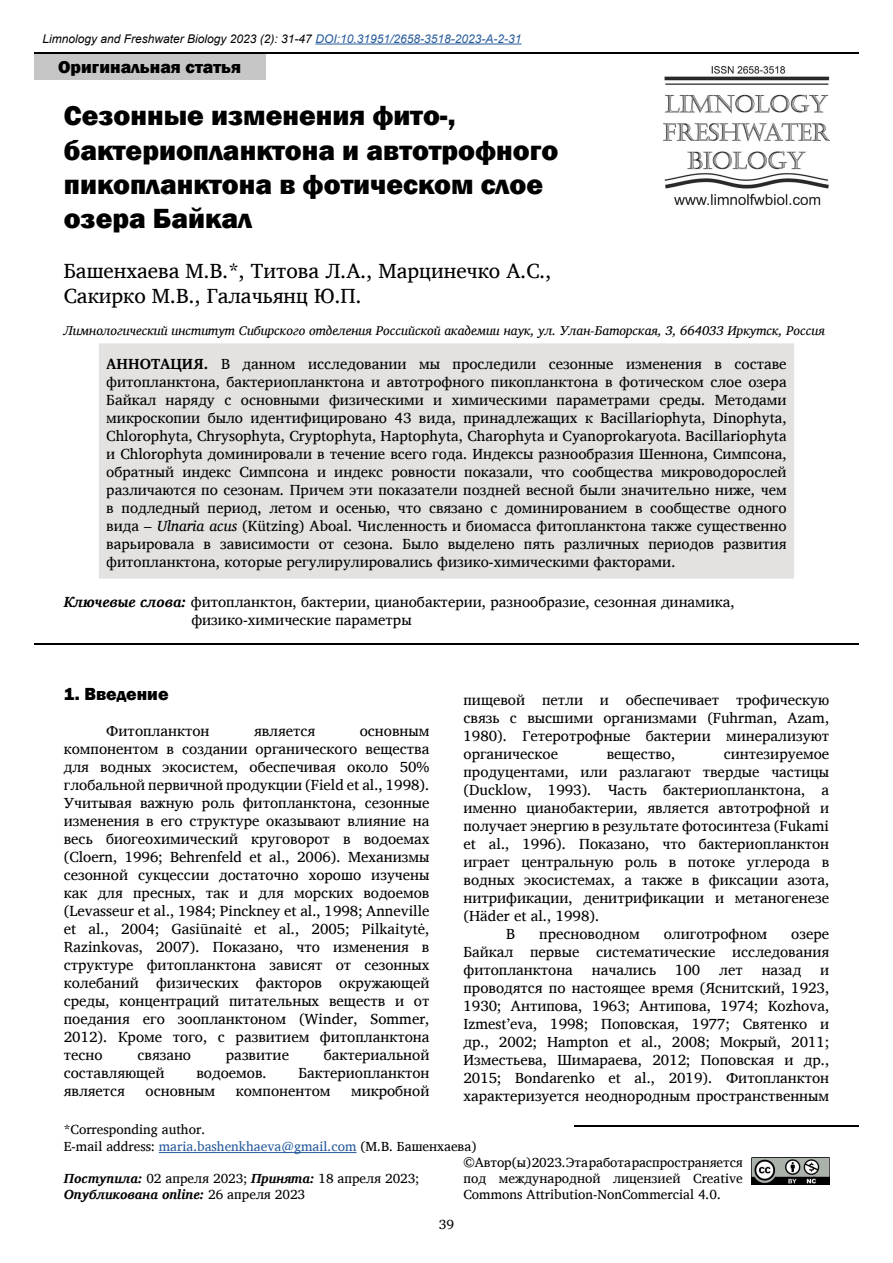
<style>
.page{position:relative;width:893px;height:1263px;background:#fff}
.page>*{position:absolute;margin:0;border:0;box-sizing:border-box;transform-origin:0 0}
.t1{font:800 28.5px/34.2px "Franklin Gothic";color:#000}
.t2{font:21px/25.2px "Charis SIL";color:#000}
.t3{font:800 18px "Franklin Gothic";color:#000}
.t4{font:15px/18px "Charis SIL";color:#000;text-align:justify}
.t5{font:13.5px/16.2px "Charis SIL";color:#000}
.t6{font:italic 13.05px "Charis SIL";color:#000}
.t7{font:italic 12px "Arial";color:#000}
.s1{color:#275b9b}
.s2{font-weight:700}
.s3{font-style:italic}
.s4{font-weight:700;font-style:italic}
</style>
<div class="page">
<hr style="left:34px;top:52px;width:825px;height:2px;background:#000">
<hr style="left:315px;top:44px;width:206px;height:1px;background:#275b9b">
<img style="left:663px;top:67px;width:166px;height:138px">
<img style="left:751px;top:1157px;width:78px;height:27px">
<hr style="left:574px;top:1125px;width:285px;height:1px;background:#000">
<div style="left:34px;top:54px;width:231px;height:26px;background:#c6c6c6"></div>
<div style="left:99px;top:343px;width:695px;height:236px;background:#e3e2e1"></div>
<hr style="left:34px;top:643px;width:825px;height:2px;background:#000">
<hr style="left:159px;top:1152px;width:197px;height:1px;background:#275b9b">
<p class="t7" style="left:43px;top:31px;width:480px">Limnology and Freshwater Biology 2023 (2): 31-47 <span class="s1">DOI:10.31951/2658-3518-2023-A-2-31</span></p>
<p class="t3" style="left:58px;top:55px;width:185px">Оригинальная статья</p>
<h1 class="t1" style="left:64px;top:99px;width:496px">Сезонные изменения фито-, бактериопланктона и автотрофного пикопланктона в фотическом слое озера Байкал</h1>
<h2 class="t2" style="left:64px;top:258px;width:489px">Башенхаева М.В.*, Титова Л.А., Марцинечко А.С.,<br>Сакирко М.В., Галачьянц Ю.П.</h2>
<p class="t6" style="left:64px;top:323px;width:763px">Лимнологический институт Сибирского отделения Российской академии наук, ул. Улан-Баторская, 3, 664033 Иркутск, Россия</p>
<p class="t4" style="left:106px;top:355px;width:682px"><span class="s2">АННОТАЦИЯ.</span> В данном исследовании мы проследили сезонные изменения в составе фитопланктона, бактериопланктона и автотрофного пикопланктона в фотическом слое озера Байкал наряду с основными физическими и химическими параметрами среды. Методами микроскопии было идентифицировано 43 вида, принадлежащих к Bacillariophyta, Dinophyta, Chlorophyta, Chrysophyta, Cryptophyta, Haptophyta, Charophyta и Cyanoprokaryota. Bacillariophyta и Chlorophyta доминировали в течение всего года. Индексы разнообразия Шеннона, Симпсона, обратный индекс Симпсона и индекс ровности показали, что сообщества микроводорослей различаются по сезонам. Причем эти показатели поздней весной были значительно ниже, чем в подледный период, летом и осенью, что связано с доминированием в сообществе одного вида – <span class="s3">Ulnaria acus</span> (Kützing) Aboal. Численность и биомасса фитопланктона также существенно варьировала в зависимости от сезона. Было выделено пять различных периодов развития фитопланктона, которые регулирулировались физико-химическими факторами.</p>
<p class="t4" style="left:191px;top:593px;width:545px;text-indent:-128px"><span class="s4">Ключевые слова:</span> фитопланктон, бактерии, цианобактерии, разнообразие, сезонная динамика, физико-химические параметры</p>
<p class="t3" style="left:64px;top:682px;width:106px">1. Введение</p>
<p class="t4" style="left:106px;top:722px;width:105px">Фитопланктон</p>
<p class="t4" style="left:254px;top:722px;width:63px">является</p>
<p class="t4" style="left:64px;top:722px;width:367px;text-indent:296px">основным компонентом в создании органического вещества для водных экосистем, обеспечивая около 50% глобальной первичной продукции (Field et al., 1998).<br>Учитывая важную роль фитопланктона, сезонные изменения в его структуре оказывают влияние на весь биогеохимический круговорот в водоемах (Cloern, 1996; Behrenfeld et al., 2006). Механизмы сезонной сукцессии достаточно хорошо изучены как для пресных, так и для морских водоемов (Levasseur et al., 1984; Pinckney et al., 1998; Anneville et al., 2004; Gasiūnaitė et al., 2005; Pilkaitytė, Razinkovas, 2007). Показано, что изменения в структуре фитопланктона зависят от сезонных колебаний физических факторов окружающей среды, концентраций питательных веществ и от поедания его зоопланктоном (Winder, Sommer, 2012). Кроме того, с развитием фитопланктона тесно</p>
<p class="t4" style="left:137px;top:1046px;width:55px">связано</p>
<p class="t4" style="left:226px;top:1046px;width:65px">развитие</p>
<p class="t4" style="left:324px;top:1046px;width:107px">бактериальной</p>
<p class="t4" style="left:64px;top:1064px;width:102px">составляющей</p>
<p class="t4" style="left:196px;top:1064px;width:72px">водоемов.</p>
<p class="t4" style="left:298px;top:1064px;width:132px">Бактериопланктон</p>
<p class="t4" style="left:64px;top:1082px;width:63px">является</p>
<p class="t4" style="left:146px;top:1082px;width:71px">основным</p>
<p class="t4" style="left:236px;top:1082px;width:96px">компонентом</p>
<p class="t4" style="left:351px;top:1082px;width:80px">микробной</p>
<p class="t4" style="left:463px;top:691px;width:367px">пищевой петли и обеспечивает трофическую связь с высшими организмами (Fuhrman, Azam, 1980). Гетеротрофные бактерии минерализуют органическое</p>
<p class="t4" style="left:607px;top:745px;width:70px">вещество,</p>
<p class="t4" style="left:724px;top:745px;width:107px">синтезируемое</p>
<p class="t4" style="left:463px;top:763px;width:367px">продуцентами, или разлагают твердые частицы</p>
<p class="t4" style="left:463px;top:781px;width:367px">(Ducklow, 1993). Часть бактериопланктона, а</p>
<p class="t4" style="left:463px;top:799px;width:367px">именно цианобактерии, является автотрофной и</p>
<p class="t4" style="left:463px;top:817px;width:367px">получает энергию в результате фотосинтеза (Fukami</p>
<p class="t4" style="left:463px;top:835px;width:367px">et al., 1996). Показано, что бактериопланктон</p>
<p class="t4" style="left:463px;top:853px;width:367px">играет центральную роль в потоке углерода в</p>
<p class="t4" style="left:463px;top:871px;width:367px">водных экосистемах, а также в фиксации азота,</p>
<p class="t4" style="left:463px;top:889px;width:367px">нитрификации, денитрификации и метаногенезе</p>
<p class="t4" style="left:463px;top:907px;width:137px">(Häder et al., 1998).</p>
<p class="t4" style="left:506px;top:925px;width:11px">В</p>
<p class="t4" style="left:539px;top:925px;width:102px">пресноводном</p>
<p class="t4" style="left:664px;top:925px;width:105px">олиготрофном</p>
<p class="t4" style="left:463px;top:925px;width:367px;text-indent:328px">озере Байкал первые систематические исследования фитопланктона</p>
<p class="t4" style="left:592px;top:961px;width:66px">начались</p>
<p class="t4" style="left:675px;top:961px;width:27px">100</p>
<p class="t4" style="left:719px;top:961px;width:25px">лет</p>
<p class="t4" style="left:762px;top:961px;width:41px">назад</p>
<p class="t4" style="left:463px;top:961px;width:367px;text-indent:357px">и проводятся по настоящее время (Яснитский, 1923, 1930; Антипова, 1963; Антипова, 1974; Kozhova, Izmest’eva, 1998; Поповская, 1977; Святенко и др., 2002; Hampton et al., 2008; Мокрый, 2011; Изместьева, Шимараева, 2012; Поповская и др., 2015; Bondarenko et al., 2019). Фитопланктон характеризуется неоднородным пространственным</p>
<p class="t5" style="left:64px;top:1122px;width:414px">*Corresponding author.<br>E-mail address: <span class="s1">maria.bashenkhaeva@gmail.com</span> (М.В. Башенхаева)</p>
<p class="t5" style="left:64px;top:1170px;width:357px"><span class="s4">Поступила:</span> 02 апреля 2023; <span class="s4">Принята:</span> 18 апреля 2023;<br><span class="s4">Опубликована online:</span> 26 апреля 2023</p>
<p class="t5" style="left:439px;top:1216px;width:17px">39</p>
<p class="t5" style="left:463px;top:1154px;width:281px;text-align:justify">©Автор(ы) 2023. Эта работа распространяется под международной лицензией Creative Commons Attribution-NonCommercial 4.0.</p>
</div>
